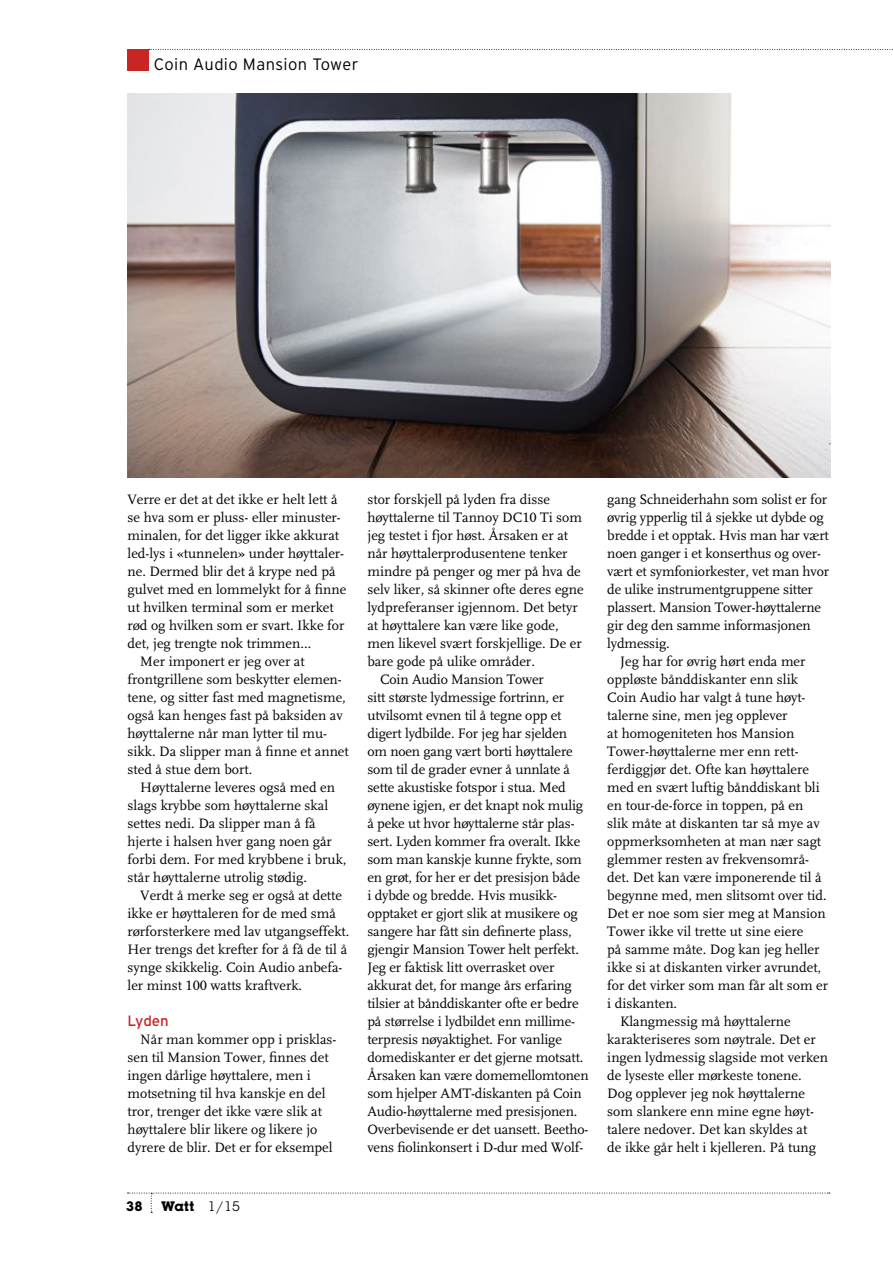
<style>
.page{position:relative;width:893px;height:1263px;background:#fff}
.page>*{position:absolute;margin:0;border:0;box-sizing:border-box;transform-origin:0 0}
.t1{font:300 16.5px "Interstate";letter-spacing:.025em;color:#000}
.t2{font:15px "Interstate";letter-spacing:-.01em;color:#c92523}
.t3{font:14.25px/18px "Scala LF";color:#000}
.t4{font:700 13.5px "Lubalin Graph Std";letter-spacing:.025em;color:#000}
.s1{font-weight:400}
</style>
<div class="page">
<img style="left:128px;top:94px;width:702px;height:384px">
<svg style="left:149px;top:49px;width:744px;height:1px"></svg>
<div style="left:128px;top:50px;width:21px;height:21px;background:#c92523"></div>
<svg style="left:128px;top:1193px;width:702px;height:20px"></svg>
<p class="t1" style="left:154px;top:55px;width:206px">Coin Audio Mansion Tower</p>
<p class="t3" style="left:128px;top:491px;width:212px">Verre er det at det ikke er helt lett å</p>
<p class="t3" style="left:128px;top:509px;width:215px">se hva som er pluss- eller minuster-</p>
<p class="t3" style="left:128px;top:527px;width:213px">minalen, for det ligger ikke akkurat</p>
<p class="t3" style="left:128px;top:545px;width:218px">led-lys i «tunnelen» under høyttaler-</p>
<p class="t3" style="left:128px;top:563px;width:209px">ne. Dermed blir det å krype ned på</p>
<p class="t3" style="left:128px;top:581px;width:220px">gulvet med en lommelykt for å finne</p>
<p class="t3" style="left:128px;top:599px;width:208px">ut hvilken terminal som er merket</p>
<p class="t3" style="left:128px;top:617px;width:218px">rød og hvilken som er svart. Ikke for</p>
<p class="t3" style="left:128px;top:635px;width:185px">det, jeg trengte nok trimmen…</p>
<p class="t3" style="left:140px;top:653px;width:166px">Mer imponert er jeg over at</p>
<p class="t3" style="left:128px;top:671px;width:216px">frontgrillene som beskytter elemen-</p>
<p class="t3" style="left:128px;top:689px;width:220px">tene, og sitter fast med magnetisme,</p>
<p class="t3" style="left:128px;top:707px;width:217px">også kan henges fast på baksiden av</p>
<p class="t3" style="left:128px;top:725px;width:201px">høyttalerne når man lytter til mu-</p>
<p class="t3" style="left:128px;top:743px;width:223px">sikk. Da slipper man å finne et annet</p>
<p class="t3" style="left:128px;top:761px;width:126px">sted å stue dem bort.</p>
<p class="t3" style="left:140px;top:779px;width:196px">Høyttalerne leveres også med en</p>
<p class="t3" style="left:128px;top:797px;width:202px">slags krybbe som høyttalerne skal</p>
<p class="t3" style="left:128px;top:815px;width:190px">settes nedi. Da slipper man å få</p>
<p class="t3" style="left:128px;top:833px;width:206px">hjerte i halsen hver gang noen går</p>
<p class="t3" style="left:128px;top:851px;width:220px">forbi dem. For med krybbene i bruk,</p>
<p class="t3" style="left:128px;top:869px;width:181px">står høyttalerne utrolig stødig.</p>
<p class="t3" style="left:140px;top:887px;width:203px">Verdt å merke seg er også at dette</p>
<p class="t3" style="left:128px;top:905px;width:210px">ikke er høyttaleren for de med små</p>
<p class="t3" style="left:128px;top:923px;width:223px">rørforsterkere med lav utgangseffekt.</p>
<p class="t3" style="left:128px;top:941px;width:221px">Her trengs det krefter for å få de til å</p>
<p class="t3" style="left:128px;top:959px;width:216px">synge skikkelig. Coin Audio anbefa-</p>
<p class="t3" style="left:128px;top:977px;width:176px">ler minst 100 watts kraftverk.</p>
<p class="t2" style="left:128px;top:1012px;width:43px">Lyden</p>
<p class="t3" style="left:128px;top:1031px;width:210px;text-indent:13px">Når man kommer opp i prisklas&shy;sen til Mansion Tower, finnes det ingen dårlige høyttalere, men i motsetning til hva kanskje en del tror, trenger det ikke være slik at høyttalere blir likere og likere jo dyrere de blir. Det er for eksempel</p>
<p class="t4" style="left:126px;top:1198px;width:18px">38</p>
<p class="t4" style="left:162px;top:1198px;width:80px">Watt <span class="s1">1/15</span></p>
<p class="t3" style="left:367px;top:491px;width:184px">stor forskjell på lyden fra disse</p>
<p class="t3" style="left:367px;top:509px;width:216px">høyttalerne til Tannoy DC10 Ti som</p>
<p class="t3" style="left:367px;top:527px;width:202px">jeg testet i fjor høst. Årsaken er at</p>
<p class="t3" style="left:367px;top:545px;width:202px">når høyttalerprodusentene tenker</p>
<p class="t3" style="left:367px;top:563px;width:215px">mindre på penger og mer på hva de</p>
<p class="t3" style="left:367px;top:581px;width:218px">selv liker, så skinner ofte deres egne</p>
<p class="t3" style="left:367px;top:599px;width:212px">lydpreferanser igjennom. Det betyr</p>
<p class="t3" style="left:367px;top:617px;width:193px">at høyttalere kan være like gode,</p>
<p class="t3" style="left:367px;top:635px;width:216px">men likevel svært forskjellige. De er</p>
<p class="t3" style="left:367px;top:653px;width:169px">bare gode på ulike områder.</p>
<p class="t3" style="left:380px;top:671px;width:165px">Coin Audio Mansion Tower</p>
<p class="t3" style="left:367px;top:689px;width:198px">sitt største lydmessige fortrinn, er</p>
<p class="t3" style="left:367px;top:707px;width:196px">utvilsomt evnen til å tegne opp et</p>
<p class="t3" style="left:367px;top:725px;width:201px">digert lydbilde. For jeg har sjelden</p>
<p class="t3" style="left:367px;top:743px;width:207px">om noen gang vært borti høyttalere</p>
<p class="t3" style="left:367px;top:761px;width:204px">som til de grader evner å unnlate å</p>
<p class="t3" style="left:367px;top:779px;width:200px">sette akustiske fotspor i stua. Med</p>
<p class="t3" style="left:367px;top:797px;width:217px">øynene igjen, er det knapt nok mulig</p>
<p class="t3" style="left:367px;top:815px;width:209px">å peke ut hvor høyttalerne står plas-</p>
<p class="t3" style="left:367px;top:833px;width:214px">sert. Lyden kommer fra overalt. Ikke</p>
<p class="t3" style="left:367px;top:851px;width:216px">som man kanskje kunne frykte, som</p>
<p class="t3" style="left:367px;top:869px;width:214px">en grøt, for her er det presisjon både</p>
<p class="t3" style="left:367px;top:887px;width:191px">i dybde og bredde. Hvis musikk-</p>
<p class="t3" style="left:367px;top:905px;width:212px">opptaket er gjort slik at musikere og</p>
<p class="t3" style="left:367px;top:923px;width:206px">sangere har fått sin definerte plass,</p>
<p class="t3" style="left:367px;top:941px;width:213px">gjengir Mansion Tower helt perfekt.</p>
<p class="t3" style="left:367px;top:959px;width:188px">Jeg er faktisk litt overrasket over</p>
<p class="t3" style="left:367px;top:977px;width:206px">akkurat det, for mange års erfaring</p>
<p class="t3" style="left:367px;top:995px;width:213px">tilsier at bånddiskanter ofte er bedre</p>
<p class="t3" style="left:367px;top:1013px;width:209px">på størrelse i lydbildet enn millime-</p>
<p class="t3" style="left:367px;top:1031px;width:196px">terpresis nøyaktighet. For vanlige</p>
<p class="t3" style="left:367px;top:1049px;width:217px">domediskanter er det gjerne motsatt.</p>
<p class="t3" style="left:367px;top:1067px;width:223px">Årsaken kan være domemellomtonen</p>
<p class="t3" style="left:367px;top:1085px;width:216px">som hjelper AMT-diskanten på Coin</p>
<p class="t3" style="left:367px;top:1103px;width:211px">Audio-høyttalerne med presisjonen.</p>
<p class="t3" style="left:367px;top:1121px;width:222px">Overbevisende er det uansett. Beetho-</p>
<p class="t3" style="left:367px;top:1139px;width:217px">vens fiolinkonsert i D-dur med Wolf-</p>
<p class="t3" style="left:607px;top:491px;width:221px">gang Schneiderhahn som solist er for</p>
<p class="t3" style="left:607px;top:509px;width:218px">øvrig ypperlig til å sjekke ut dybde og</p>
<p class="t3" style="left:607px;top:527px;width:223px">bredde i et opptak. Hvis man har vært</p>
<p class="t3" style="left:607px;top:545px;width:215px">noen ganger i et konserthus og over-</p>
<p class="t3" style="left:607px;top:563px;width:223px">vært et symfoniorkester, vet man hvor</p>
<p class="t3" style="left:607px;top:581px;width:207px">de ulike instrumentgruppene sitter</p>
<p class="t3" style="left:607px;top:599px;width:215px">plassert. Mansion Tower-høyttalerne</p>
<p class="t3" style="left:607px;top:617px;width:205px">gir deg den samme informasjonen</p>
<p class="t3" style="left:607px;top:635px;width:64px">lydmessig.</p>
<p class="t3" style="left:620px;top:653px;width:187px">Jeg har for øvrig hørt enda mer</p>
<p class="t3" style="left:607px;top:670px;width:192px">oppløste bånddiskanter enn slik</p>
<p class="t3" style="left:607px;top:688px;width:200px">Coin Audio har valgt å tune høyt-</p>
<p class="t3" style="left:607px;top:706px;width:182px">talerne sine, men jeg opplever</p>
<p class="t3" style="left:607px;top:724px;width:188px">at homogeniteten hos Mansion</p>
<p class="t3" style="left:607px;top:742px;width:193px">Tower-høyttalerne mer enn rett-</p>
<p class="t3" style="left:607px;top:760px;width:203px">ferdiggjør det. Ofte kan høyttalere</p>
<p class="t3" style="left:607px;top:778px;width:214px">med en svært luftig bånddiskant bli</p>
<p class="t3" style="left:607px;top:796px;width:197px">en tour-de-force in toppen, på en</p>
<p class="t3" style="left:607px;top:814px;width:214px">slik måte at diskanten tar så mye av</p>
<p class="t3" style="left:607px;top:832px;width:215px">oppmerksomheten at man nær sagt</p>
<p class="t3" style="left:607px;top:850px;width:203px">glemmer resten av frekvensområ-</p>
<p class="t3" style="left:607px;top:868px;width:216px">det. Det kan være imponerende til å</p>
<p class="t3" style="left:607px;top:886px;width:221px">begynne med, men slitsomt over tid.</p>
<p class="t3" style="left:607px;top:904px;width:220px">Det er noe som sier meg at Mansion</p>
<p class="t3" style="left:607px;top:922px;width:197px">Tower ikke vil trette ut sine eiere</p>
<p class="t3" style="left:607px;top:940px;width:214px">på samme måte. Dog kan jeg heller</p>
<p class="t3" style="left:607px;top:958px;width:215px">ikke si at diskanten virker avrundet,</p>
<p class="t3" style="left:607px;top:976px;width:222px">for det virker som man får alt som er</p>
<p class="t3" style="left:607px;top:994px;width:71px">i diskanten.</p>
<p class="t3" style="left:620px;top:1012px;width:172px">Klangmessig må høyttalerne</p>
<p class="t3" style="left:607px;top:1030px;width:210px">karakteriseres som nøytrale. Det er</p>
<p class="t3" style="left:607px;top:1048px;width:222px">ingen lydmessig slagside mot verken</p>
<p class="t3" style="left:607px;top:1066px;width:196px">de lyseste eller mørkeste tonene.</p>
<p class="t3" style="left:607px;top:1084px;width:199px">Dog opplever jeg nok høyttalerne</p>
<p class="t3" style="left:607px;top:1102px;width:208px">som slankere enn mine egne høyt-</p>
<p class="t3" style="left:607px;top:1120px;width:202px">talere nedover. Det kan skyldes at</p>
<p class="t3" style="left:607px;top:1138px;width:210px">de ikke går helt i kjelleren. På tung</p>
</div>
